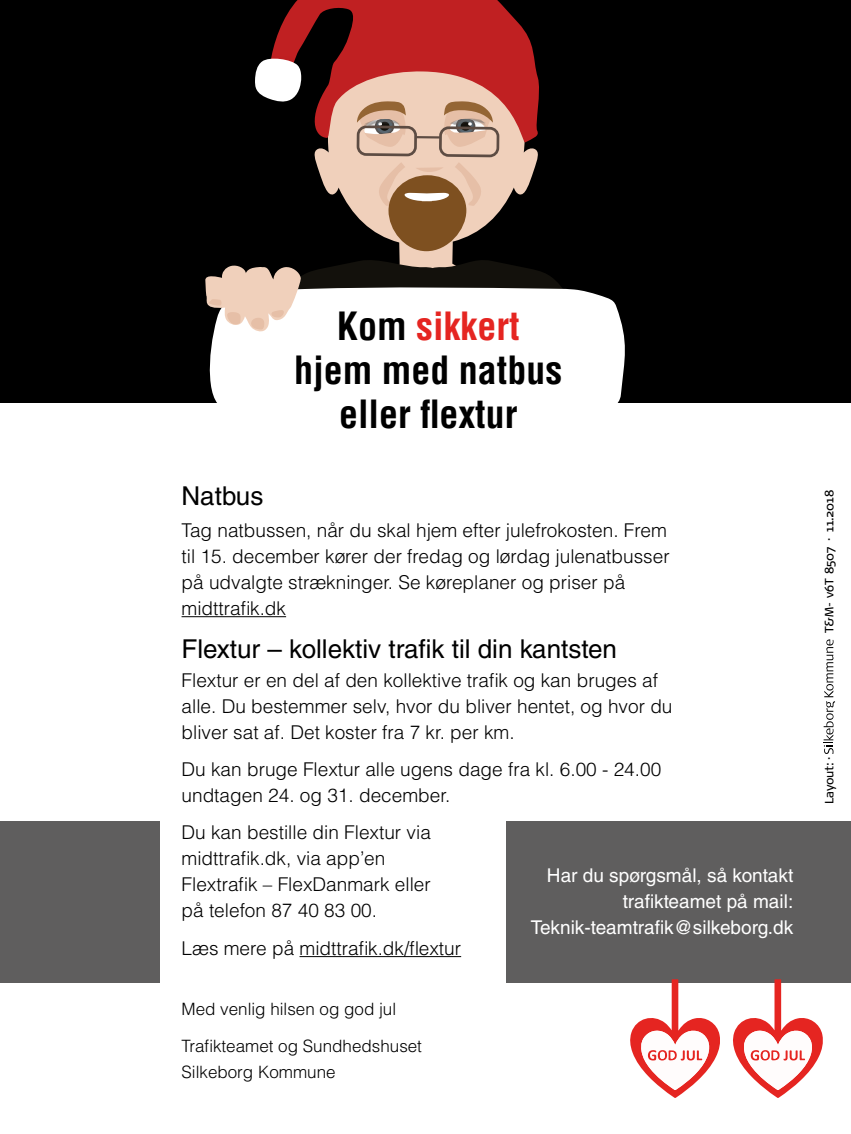
<style>
.page{position:relative;width:851px;height:1134px;background:#fff}
.page>*{position:absolute;margin:0;border:0;box-sizing:border-box;transform-origin:0 0}
.t1{font:700 condensed 38px/44px "Helvetica LT Std";color:#000;text-align:center}
.t2{font:26px "Helvetica LT Std";color:#000}
.t3{font:300 19px/26px "Helvetica LT Std";color:#000}
.t4{font:19px/26px "Helvetica LT Std";color:#fff;text-align:right}
.t5{font:300 17px/37.4px "Helvetica LT Std";color:#000}
.t6{font:12px "Signa Normal";color:#000}
.s1{color:#e52521}
</style>
<div class="page">
<div style="left:0;top:0;width:850px;height:403px;background:#000"></div>
<svg style="left:314px;top:144px;width:224px;height:113px;fill:#f0d0bb"></svg>
<svg style="left:301px;top:257px;width:259px;height:29px;fill:#13110c"></svg>
<svg style="left:375px;top:162px;width:110px;height:89px;background:#a98667"></svg>
<div style="left:439px;top:126px;width:60px;height:31px;border:3px solid #5d4c43;border-radius:8px"></div>
<div style="left:356px;top:125px;width:61px;height:31px;border:3px solid #5d4c43;border-radius:8px"></div>
<svg style="left:441px;top:144px;width:53px;height:3px"></svg>
<svg style="left:355px;top:144px;width:53px;height:3px"></svg>
<svg style="left:272px;top:0;width:267px;height:144px;fill:#c02022"></svg>
<img style="left:271px;top:53px;width:44px;height:62px">
<svg style="left:255px;top:56px;width:46px;height:47px"></svg>
<div style="left:209px;top:286px;width:416px;height:117px;background:#fff"></div>
<svg style="left:205px;top:265px;width:96px;height:68px;background:#d1bcad"></svg>
<hr style="left:181px;top:616px;width:105px;height:1px;background:#000">
<hr style="left:299px;top:956px;width:162px;height:1px;background:#000">
<div style="left:506px;top:821px;width:344px;height:161px;background:#5f5e5e"></div>
<div style="left:0;top:821px;width:159px;height:161px;background:#5f5e5e"></div>
<svg style="left:732px;top:979px;width:91px;height:119px"></svg>
<svg style="left:629px;top:979px;width:92px;height:119px"></svg>
<svg style="left:823px;top:639px;width:11px;height:115px"></svg>
<h1 class="t1" style="left:294px;top:304px;width:270px">Kom <span class="s1">sikkert </span>hjem med natbus eller flextur</h1>
<h2 class="t2" style="left:181px;top:481px;width:83px">Natbus</h2>
<p class="t3" style="left:181px;top:517px;width:489px">Tag natbussen, når du skal hjem efter julefrokosten. Frem til 15. december kører der fredag og lørdag julenatbusser på udvalgte strækninger. Se køreplaner og priser på midttrafik.dk</p>
<h2 class="t2" style="left:181px;top:634px;width:437px">Flextur – kollektiv trafik til din kantsten</h2>
<p class="t3" style="left:181px;top:667px;width:492px">Flextur er en del af den kollektive trafik og kan bruges af alle. Du bestemmer selv, hvor du bliver hentet, og hvor du bliver sat af. Det koster fra 7 kr. per km.</p>
<p class="t3" style="left:181px;top:756px;width:481px">Du kan bruge Flextur alle ugens dage fra kl. 6.00 - 24.00 undtagen 24. og 31. december.</p>
<p class="t3" style="left:181px;top:819px;width:251px">Du kan bestille din Flextur via midttrafik.dk, via app’en<br>Flextrafik – FlexDanmark eller på telefon 87 40 83 00.</p>
<p class="t3" style="left:181px;top:935px;width:281px">Læs mere på midttrafik.dk/flextur</p>
<p class="t4" style="left:530px;top:863px;width:264px">Har du spørgsmål, så kontakt trafikteamet på mail:<br>Teknik-teamtrafik@silkeborg.dk</p>
<p class="t5" style="left:181px;top:990px;width:242px">Med venlig hilsen og god jul<br>Trafikteamet og Sundhedshuset</p>
<p class="t5" style="left:181px;top:1053px;width:155px">Silkeborg Kommune</p>
<p class="t6" style="left:821px;top:633px;width:145px;rotate:-90deg">T&amp;M- v6T 8507 · 11.2018</p>
<p class="t6" style="left:821px;top:804px;width:51px;rotate:-90deg">Layout:·</p>
</div>
